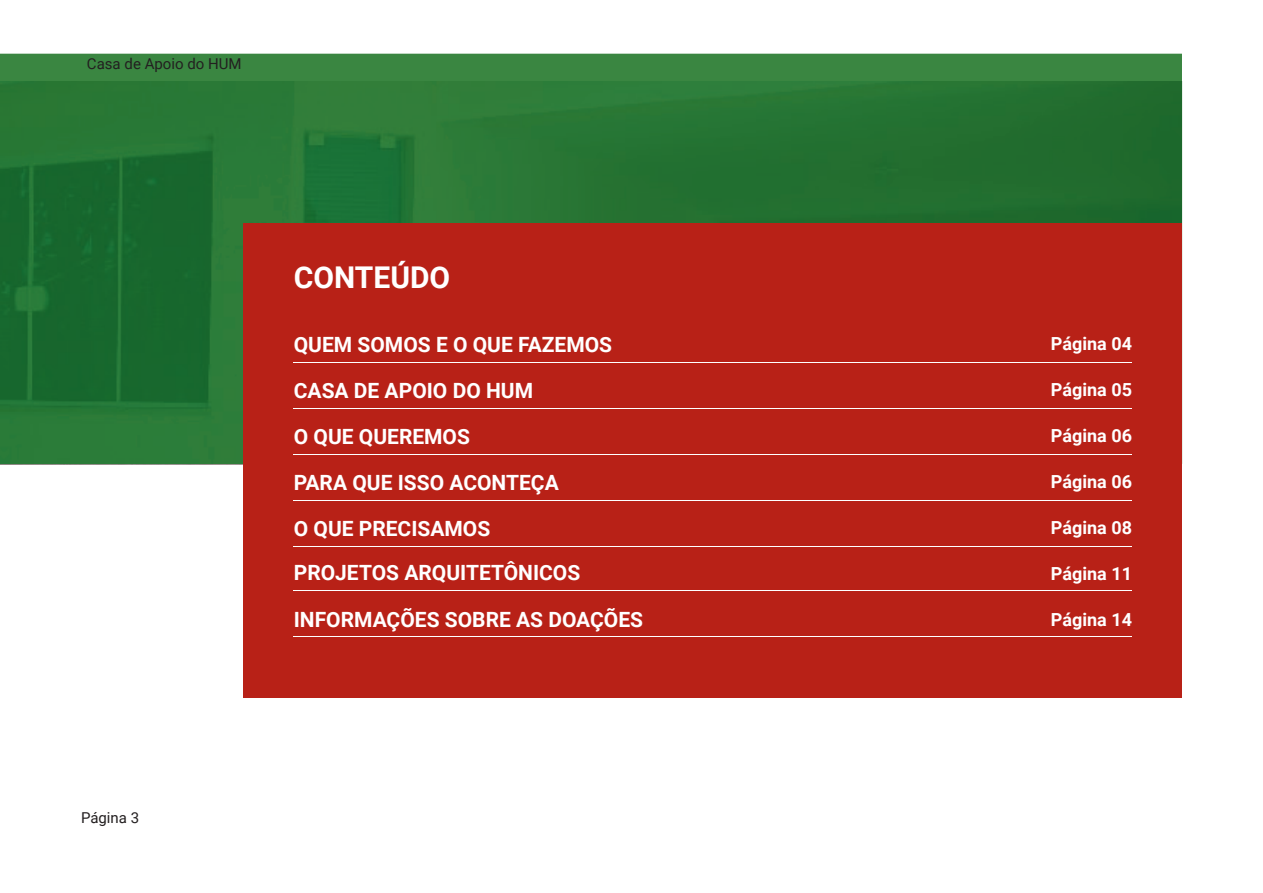
<style>
.page{position:relative;width:1263px;height:893px;background:#fff}
.page>*{position:absolute;margin:0;border:0;box-sizing:border-box;transform-origin:0 0}
.t1{font:700 30px "Roboto";color:#fff}
.t2{font:700 21px "Roboto";color:#fff}
.t3{font:700 18px "Roboto";color:#fff}
.t4{font:15px "Roboto";color:#231f20}
</style>
<div class="page">
<svg style="left:0;top:54px;width:1182px;height:410px;background:#267434"></svg>
<div style="left:244px;top:223px;width:938px;height:475px;background:#b82117"></div>
<hr style="left:294px;top:546px;width:838px;height:1px;background:#fff">
<hr style="left:294px;top:500px;width:838px;height:1px;background:#fff">
<hr style="left:294px;top:454px;width:838px;height:1px;background:#fff">
<hr style="left:294px;top:408px;width:838px;height:1px;background:#fff">
<hr style="left:294px;top:362px;width:838px;height:1px;background:#fff">
<hr style="left:294px;top:590px;width:838px;height:1px;background:#fff">
<hr style="left:294px;top:636px;width:838px;height:1px;background:#fff">
<p class="t4" style="left:87px;top:53px;width:156px">Casa de Apoio do HUM</p>
<p class="t4" style="left:81px;top:807px;width:60px">Página 3</p>
<h1 class="t1" style="left:294px;top:256px;width:158px">CONTEÚDO</h1>
<p class="t2" style="left:294px;top:330px;width:320px">QUEM SOMOS E O QUE FAZEMOS</p>
<p class="t3" style="left:1051px;top:331px;width:83px">Página 04</p>
<p class="t2" style="left:294px;top:376px;width:241px">CASA DE APOIO DO HUM</p>
<p class="t3" style="left:1051px;top:377px;width:83px">Página 05</p>
<p class="t2" style="left:294px;top:422px;width:178px">O QUE QUEREMOS</p>
<p class="t3" style="left:1051px;top:423px;width:83px">Página 06</p>
<p class="t2" style="left:294px;top:468px;width:267px">PARA QUE ISSO ACONTEÇA</p>
<p class="t3" style="left:1051px;top:469px;width:83px">Página 06</p>
<p class="t2" style="left:294px;top:514px;width:198px">O QUE PRECISAMOS</p>
<p class="t3" style="left:1051px;top:515px;width:83px">Página 08</p>
<p class="t2" style="left:294px;top:557px;width:288px">PROJETOS ARQUITETÔNICOS</p>
<p class="t2" style="left:294px;top:604px;width:351px">INFORMAÇÕES SOBRE AS DOAÇÕES</p>
<p class="t3" style="left:1051px;top:561px;width:83px">Página 11</p>
<p class="t3" style="left:1051px;top:607px;width:83px">Página 14</p>
</div>
